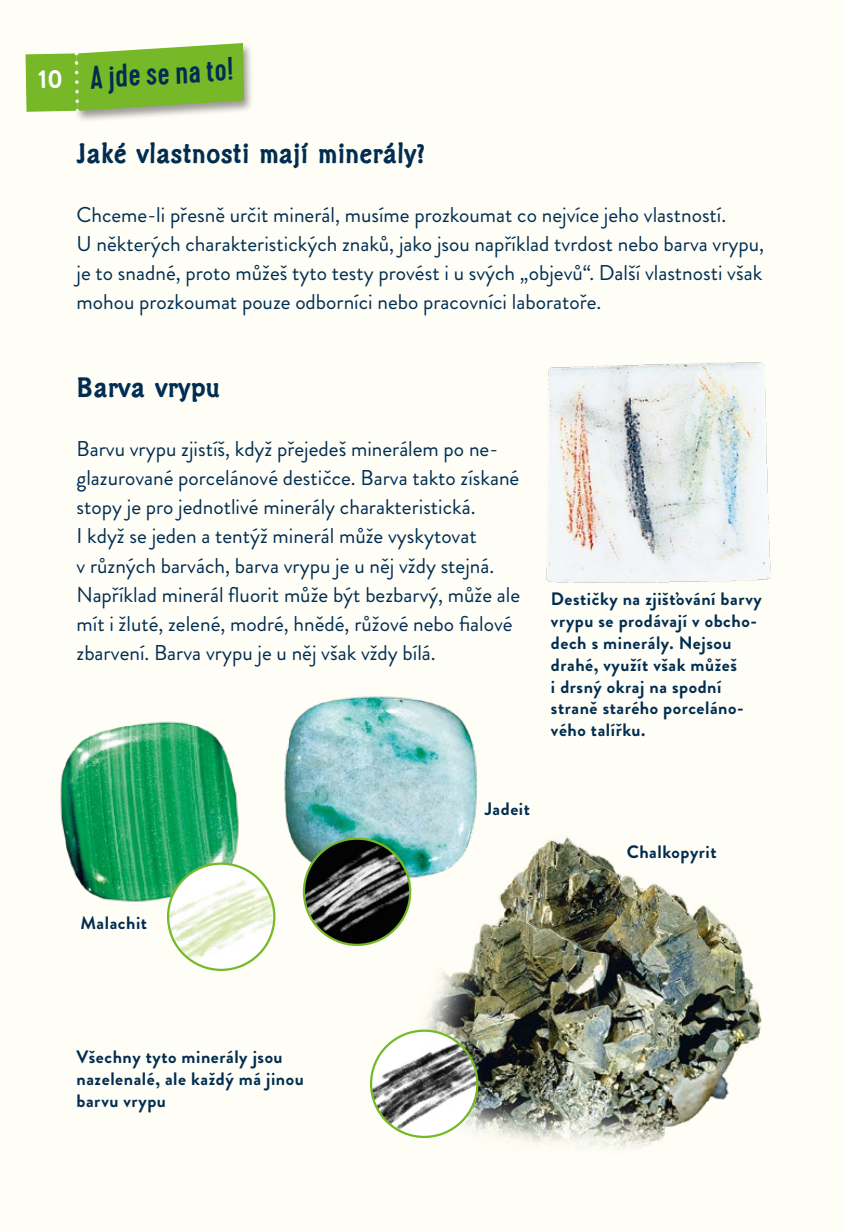
<style>
.page{position:relative;width:842px;height:1231px;background:#fffef6}
.page>*{position:absolute;margin:0;border:0;box-sizing:border-box;transform-origin:0 0}
.t1{font:500 32.62px "Cervo";color:#002d51}
.Headline_13_pt_1108{font:700 29.25px "Clichee";letter-spacing:.02em;color:#002d51}
.blok{font:21.38px/29.2px "Brandon Grotesque";color:#002d51}
.BU_ohne_Raster{font:700 18px/22.1px "Brandon Grotesque";letter-spacing:.03em;color:#002d51}
</style>
<div class="page">
<div style="left:72px;top:42px;width:182px;height:81px;background:#000;opacity:.4"></div>
<img style="left:546px;top:362px;width:225px;height:221px">
<img style="left:60px;top:721px;width:183px;height:183px">
<img style="left:284px;top:696px;width:193px;height:188px">
<img style="left:415px;top:818px;width:346px;height:330px">
<img style="left:168px;top:864px;width:106px;height:106px;border-radius:53px">
<div style="left:167px;top:862px;width:108px;height:109px;border:2px solid #76b828;border-radius:50%"></div>
<img style="left:304px;top:839px;width:106px;height:106px;border-radius:53px">
<div style="left:303px;top:837px;width:108px;height:109px;border:2px solid #76b828;border-radius:50%"></div>
<img style="left:371px;top:1031px;width:106px;height:106px;border-radius:53px">
<div style="left:370px;top:1030px;width:108px;height:108px;border:2px solid #76b828;border-radius:50%"></div>
<svg style="left:26px;top:43px;width:218px;height:69px"></svg>
<h1 class="t1" style="left:89px;top:58px;width:146px;rotate:-3deg">A jde se na to!</h1>
<p class="Headline_13_pt_1108" style="left:77px;top:137px;width:350px">Jaké vlastnosti mají minerály?</p>
<p class="blok" style="left:77px;top:200px;width:689px">Chceme-li přesně určit minerál, musíme prozkoumat co nejvíce jeho vlastností.<br>U některých charakteristických znaků, jako jsou například tvrdost nebo barva vrypu, je to snadné, proto můžeš tyto testy provést i u svých „objevů“. Další vlastnosti však mohou prozkoumat pouze odborníci nebo pracovníci laboratoře.</p>
<p class="Headline_13_pt_1108" style="left:77px;top:371px;width:145px">Barva vrypu</p>
<p class="blok" style="left:77px;top:434px;width:445px">Barvu vrypu zjistíš, když přejedeš minerálem po ne&shy;glazurované porcelánové destičce. Barva takto získané stopy je pro jednotlivé minerály charakteristická.<br>I když se jeden a tentýž minerál může vyskytovat<br>v různých barvách, barva vrypu je u něj vždy stejná.<br>Například minerál fluorit může být bezbarvý, může ale mít i žluté, zelené, modré, hnědé, růžové nebo fialové zbarvení. Barva vrypu je u něj však vždy bílá.</p>
<p class="BU_ohne_Raster" style="left:551px;top:588px;width:212px">Destičky na zjišťování barvy vrypu se prodávají v obcho&shy;dech s minerály. Nejsou drahé, využít však můžeš<br>i drsný okraj na spodní straně starého porceláno&shy;vého talířku.</p>
<p class="BU_ohne_Raster" style="left:81px;top:912px;width:68px">Malachit</p>
<p class="BU_ohne_Raster" style="left:485px;top:798px;width:47px">Jadeit</p>
<p class="BU_ohne_Raster" style="left:627px;top:841px;width:92px">Chalkopyrit</p>
<p class="BU_ohne_Raster" style="left:77px;top:1046px;width:229px">Všechny tyto minerály jsou nazelenalé, ale každý má jinou barvu vrypu</p>
</div>
